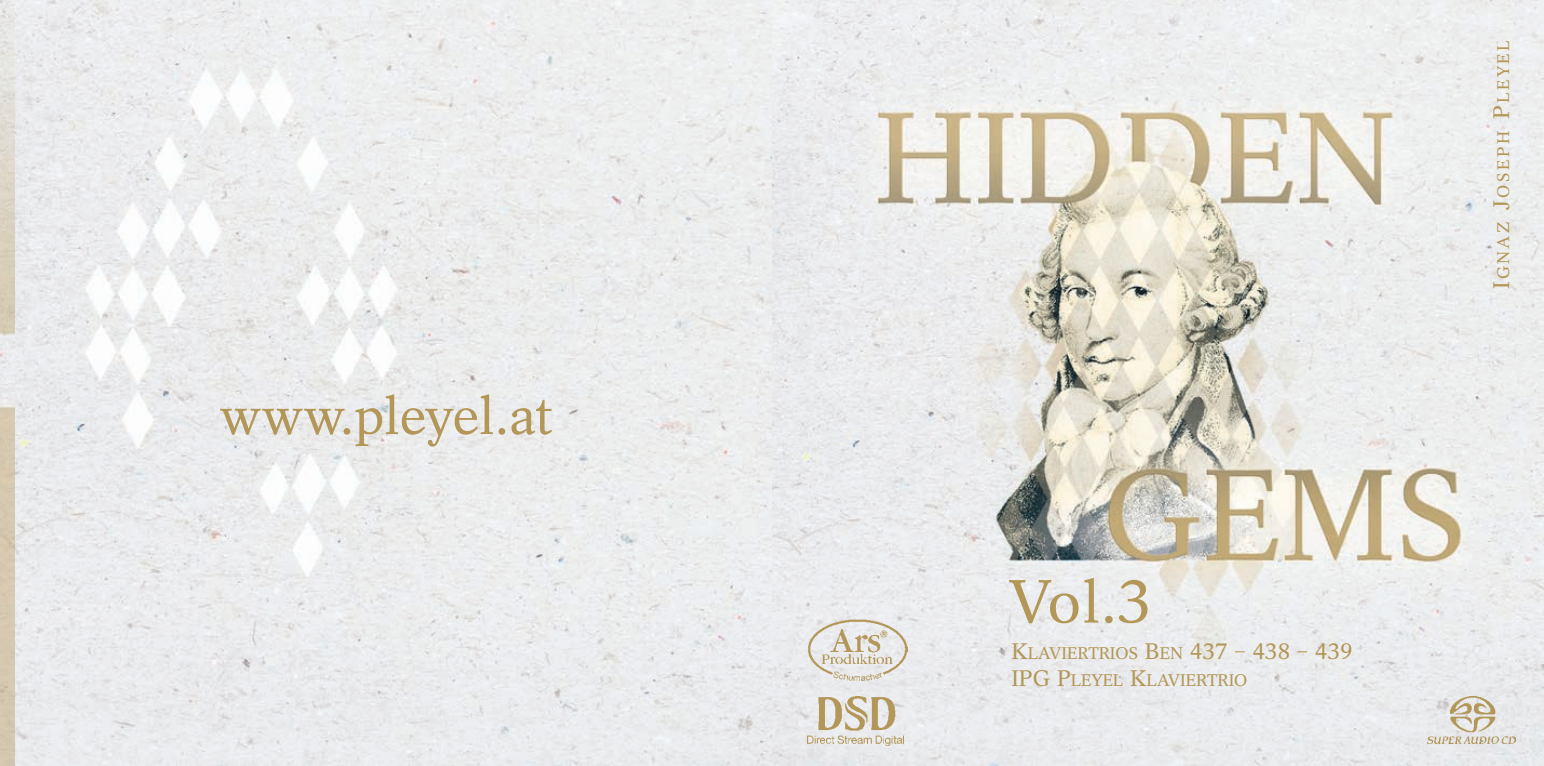
<style>
.page{position:relative;width:1544px;height:766px;background:#fff}
.page>*{position:absolute;margin:0;border:0;box-sizing:border-box;transform-origin:0 0}
.t1{font:60.75px "Rotation LT Std";color:#b39758}
.t2{font:54px "Rotation LT Std";color:#b39758}
.t3{font:16.88px/27px "Rotation LT Std";color:#b39758}
.t4{font:16.88px "Rotation LT Std";letter-spacing:.15em;color:#b39758}
.s1{font-size:22.5px}
.s2{font-family:"Futura";font-weight:300;font-size:22.5px}
</style>
<div class="page">
<img style="left:15px;top:0;width:757px;height:765px">
<svg style="left:772px;top:0;width:771px;height:765px;background:#e5e4e1"></svg>
<img style="left:807px;top:618px;width:100px;height:62px">
<img style="left:807px;top:696px;width:96px;height:49px">
<img style="left:1427px;top:696px;width:88px;height:47px">
<h2 class="t2" style="left:219px;top:394px;width:335px">www.pleyel.at</h2>
<h1 class="t1" style="left:1008px;top:577px;width:145px">Vol.3</h1>
<p class="t3" style="left:1011px;top:640px;width:343px"><span class="s1">K</span>LAVIERTRIOS <span class="s1">B</span>EN <span class="s1">437</span> <span class="s2">–</span> <span class="s1">438</span> <span class="s2">–</span> <span class="s1">439<br>IPG P</span>LEYEL <span class="s1">K</span>LAVIERTRIO</p>
<p class="t4" style="left:1496px;top:289px;width:250px;rotate:-90deg"><span class="s1">I</span>GNAZ <span class="s1">J</span>OSEPH <span class="s1">P</span>LEYEL</p>
</div>
